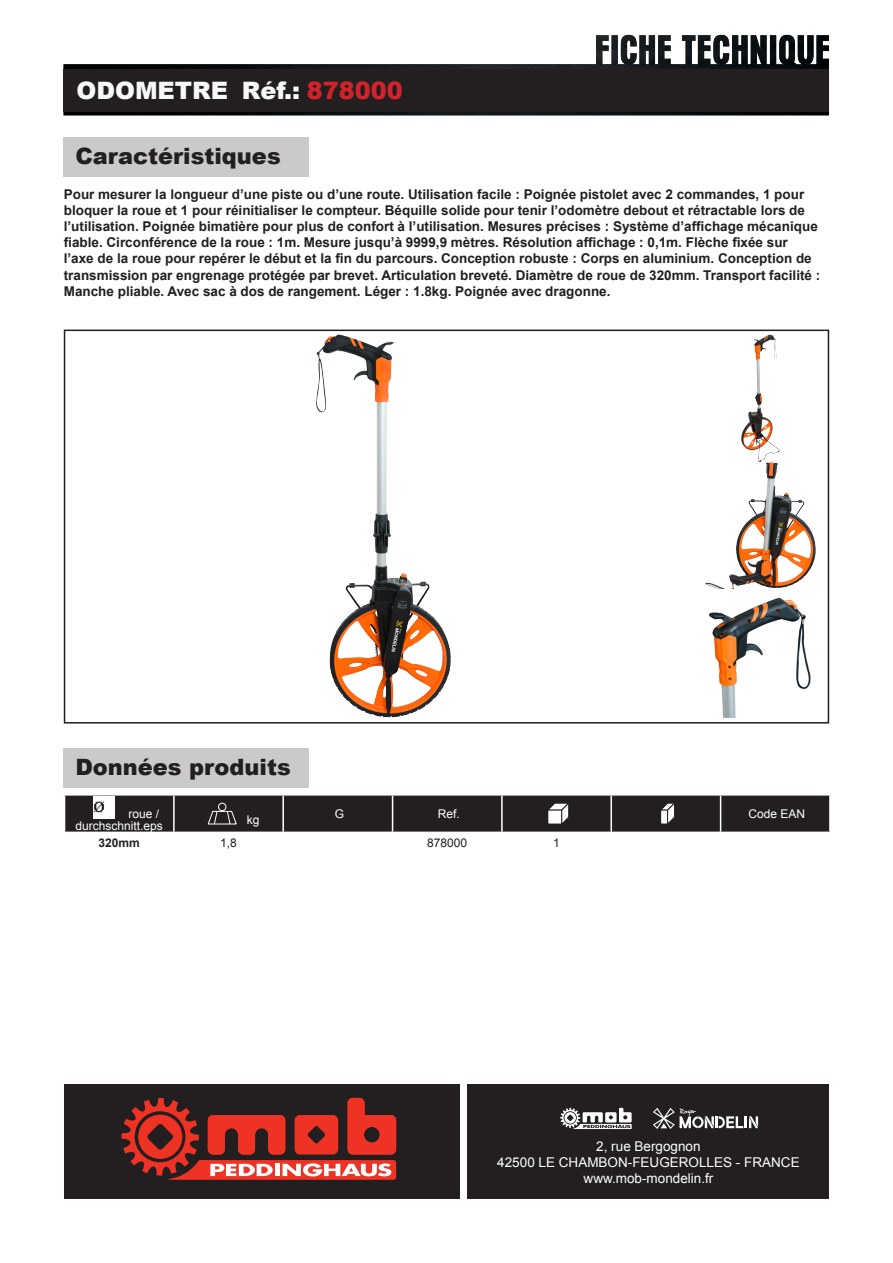
<style>
.page{position:relative;width:893px;height:1263px;background:#fff}
.page>*{position:absolute;margin:0;border:0;box-sizing:border-box;transform-origin:0 0}
.t1{font:900 24px "Arial";color:#f8f8f9}
.t2{font:900 22.5px "Arial";color:#231f20}
.t3{font:700 13.5px/16.2px "Arial";color:#231f20}
.t4{font:13.5px/16.4px "Arial";color:#fff;text-align:center}
.t5{font:12px/12px "Arial";color:#fff}
.t6{font:12px "Arial";color:#231f20}
.t7{font:700 12px "Arial";color:#231f20}
.s1{color:#d2232a}
</style>
<div class="page">
<img style="left:64px;top:35px;width:765px;height:80px">
<div style="left:64px;top:1084px;width:395px;height:115px;background:#231f20"></div>
<div style="left:468px;top:1084px;width:361px;height:115px;background:#231f20"></div>
<svg style="left:560px;top:1108px;width:72px;height:21px"></svg>
<svg style="left:653px;top:1108px;width:105px;height:21px"></svg>
<div style="left:64px;top:69px;width:765px;height:43px;background:#231f20"></div>
<div style="left:64px;top:137px;width:245px;height:40px;background:#cacacb"></div>
<div style="left:64px;top:330px;width:765px;height:393px;border:2px solid #231f20"></div>
<div style="left:64px;top:749px;width:245px;height:39px;background:#cacacb"></div>
<svg style="left:64px;top:795px;width:766px;height:37px;background:#343031"></svg>
<img style="left:316px;top:335px;width:67px;height:382px">
<img style="left:741px;top:335px;width:39px;height:127px">
<img style="left:705px;top:462px;width:94px;height:127px">
<img style="left:709px;top:597px;width:102px;height:120px">
<svg style="left:121px;top:1098px;width:275px;height:82px"></svg>
<h1 class="t1" style="left:76px;top:73px;width:328px">ODOMETRE Réf.: <span class="s1">878000</span></h1>
<h2 class="t2" style="left:75px;top:140px;width:207px">Caractéristiques</h2>
<p class="t3" style="left:64px;top:186px;width:758px">Pour mesurer la longueur d’une piste ou d’une route. Utilisation facile : Poignée pistolet avec 2 commandes, 1 pour bloquer la roue et 1 pour réinitialiser le compteur. Béquille solide pour tenir l’odomètre debout et rétractable lors de l’utilisation. Poignée bimatière pour plus de confort à l’utilisation. Mesures précises : Système d’affichage mécanique fiable. Circonférence de la roue : 1m. Mesure jusqu’à 9999,9 mètres. Résolution affichage : 0,1m. Flèche fixée sur l’axe de la roue pour repérer le début et la fin du parcours. Conception robuste : Corps en aluminium. Conception de transmission par engrenage protégée par brevet. Articulation breveté. Diamètre de roue de 320mm. Transport facilité :<br>Manche pliable. Avec sac à dos de rangement. Léger : 1.8kg. Poignée avec dragonne.</p>
<h2 class="t2" style="left:75px;top:751px;width:217px">Données produits</h2>
<p class="t5" style="left:76px;top:808px;width:89px;text-indent:53px">roue / durchschnitt.eps</p>
<p class="t5" style="left:247px;top:814px;width:14px">kg</p>
<p class="t5" style="left:335px;top:808px;width:11px">G</p>
<p class="t5" style="left:438px;top:808px;width:24px">Ref.</p>
<p class="t5" style="left:749px;top:808px;width:58px">Code EAN</p>
<p class="t7" style="left:99px;top:835px;width:43px">320mm</p>
<p class="t6" style="left:220px;top:835px;width:18px">1,8</p>
<p class="t6" style="left:427px;top:835px;width:42px">878000</p>
<p class="t6" style="left:553px;top:835px;width:8px">1</p>
<p class="t4" style="left:497px;top:1138px;width:304px">2, rue Bergognon<br>42500 LE CHAMBON-FEUGEROLLES - FRANCE www.mob-mondelin.fr</p>
</div>
